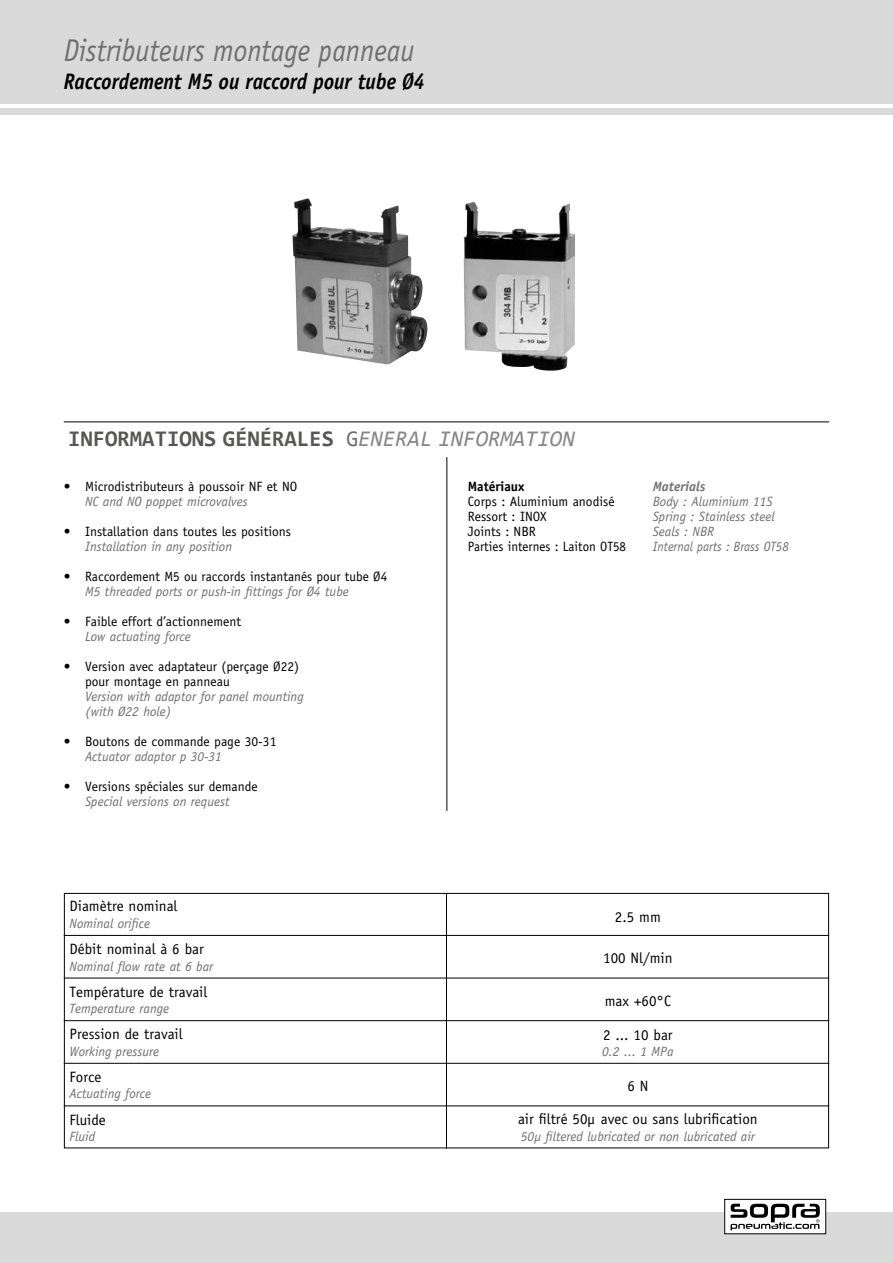
<style>
.page{position:relative;width:893px;height:1263px;background:#fff}
.page>*{position:absolute;margin:0;border:0;box-sizing:border-box;transform-origin:0 0}
.t1{font:italic 31.5px "Officina Sans";color:#706f6f;scale:.9 1}
.t2{font:700 22.5px "Consolas";color:#575756}
.t3{font:italic 700 22.5px "Officina Sans";color:#000;scale:.9 1}
.t4{font:15px "Officina Sans";color:#000}
.t5{font:italic 13.5px/15px "Officina Sans";color:#706f6f}
.t6{font:13.5px/15px "Officina Sans";color:#000}
.t7{font:700 13.5px "Officina Sans";color:#000}
.t8{font:italic 700 13.5px "Officina Sans";color:#706f6f}
.s1{font-weight:400;color:#706f6f}
.s2{font-weight:400;font-style:italic;color:#878787}
</style>
<div class="page">
<div style="left:0;top:0;width:893px;height:104px;background:#dadada"></div>
<div style="left:0;top:108px;width:893px;height:7px;background:#dadada"></div>
<hr style="left:446px;top:457px;width:1px;height:354px;background:#000">
<div style="left:0;top:1212px;width:893px;height:51px;background:#dadada"></div>
<div style="left:725px;top:1199px;width:101px;height:35px;background:#fff"></div>
<div style="left:724px;top:1199px;width:102px;height:35px;border:1px solid #000"></div>
<svg style="left:731px;top:1204px;width:89px;height:26px"></svg>
<hr style="left:64px;top:422px;width:765px;height:1px;background:#000">
<div style="left:64px;top:893px;width:765px;height:255px;border:1px solid #000"></div>
<hr style="left:446px;top:893px;width:1px;height:255px;background:#000">
<hr style="left:64px;top:1063px;width:765px;height:1px;background:#000">
<hr style="left:64px;top:1020px;width:765px;height:1px;background:#000">
<hr style="left:64px;top:978px;width:765px;height:1px;background:#000">
<hr style="left:64px;top:1105px;width:765px;height:1px;background:#000">
<hr style="left:64px;top:935px;width:765px;height:1px;background:#000">
<img style="left:292px;top:198px;width:135px;height:166px">
<img style="left:463px;top:201px;width:112px;height:170px">
<h1 class="t1" style="left:64px;top:32px;width:391px">Distributeurs montage panneau</h1>
<h2 class="t3" style="left:64px;top:68px;width:403px">Raccordement M5 ou raccord pour tube Ø4</h2>
<h2 class="t2" style="left:68px;top:425px;width:508px">INFORMATIONS GÉNÉRALES <span class="s1">G</span><span class="s2">ENERAL INFORMATION</span></h2>
<p class="t6" style="left:64px;top:479px;width:235px">• Microdistributeurs à poussoir NF et NO</p>
<p class="t5" style="left:85px;top:494px;width:164px">NC and NO poppet microvalves</p>
<p class="t6" style="left:64px;top:524px;width:229px">• Installation dans toutes les positions</p>
<p class="t5" style="left:85px;top:539px;width:149px">Installation in any position</p>
<p class="t6" style="left:64px;top:569px;width:325px">• Raccordement M5 ou raccords instantanés pour tube Ø4</p>
<p class="t5" style="left:85px;top:584px;width:265px">M5 threaded ports or push-in fittings for Ø4 tube</p>
<p class="t6" style="left:64px;top:614px;width:179px">• Faible effort d’actionnement</p>
<p class="t5" style="left:85px;top:629px;width:107px">Low actuating force</p>
<p class="t6" style="left:85px;top:659px;width:216px;text-indent:-21px">• Version avec adaptateur (perçage Ø22) pour montage en panneau</p>
<p class="t5" style="left:85px;top:689px;width:220px">Version with adaptor for panel mounting (with Ø22 hole)</p>
<p class="t6" style="left:64px;top:734px;width:214px">• Boutons de commande page 30-31</p>
<p class="t5" style="left:85px;top:749px;width:138px">Actuator adaptor p 30-31</p>
<p class="t6" style="left:64px;top:779px;width:196px">• Versions spéciales sur demande</p>
<p class="t5" style="left:85px;top:794px;width:146px">Special versions on request</p>
<p class="t7" style="left:468px;top:478px;width:58px">Matériaux</p>
<p class="t6" style="left:468px;top:494px;width:160px">Corps : Aluminium anodisé<br>Ressort : INOX<br>Joints : NBR<br>Parties internes : Laiton OT58</p>
<p class="t8" style="left:653px;top:478px;width:54px">Materials</p>
<p class="t5" style="left:653px;top:494px;width:137px">Body : Aluminium 11S<br>Spring : Stainless steel<br>Seals : NBR<br>Internal parts : Brass OT58</p>
<p class="t4" style="left:70px;top:898px;width:109px">Diamètre nominal</p>
<p class="t5" style="left:70px;top:916px;width:82px">Nominal orifice</p>
<p class="t4" style="left:70px;top:940px;width:136px">Débit nominal à 6 bar</p>
<p class="t5" style="left:70px;top:958px;width:145px">Nominal flow rate at 6 bar</p>
<p class="t4" style="left:70px;top:983px;width:139px">Température de travail</p>
<p class="t5" style="left:70px;top:1001px;width:101px">Temperature range</p>
<p class="t4" style="left:70px;top:1025px;width:115px">Pression de travail</p>
<p class="t5" style="left:70px;top:1044px;width:91px">Working pressure</p>
<p class="t4" style="left:70px;top:1068px;width:33px">Force</p>
<p class="t5" style="left:70px;top:1086px;width:83px">Actuating force</p>
<p class="t4" style="left:70px;top:1111px;width:38px">Fluide</p>
<p class="t5" style="left:70px;top:1129px;width:27px">Fluid</p>
<p class="t4" style="left:615px;top:908px;width:47px">2.5 mm</p>
<p class="t4" style="left:603px;top:949px;width:71px">100 Nl/min</p>
<p class="t4" style="left:605px;top:992px;width:68px">max +60°C</p>
<p class="t4" style="left:603px;top:1026px;width:71px">2 ... 10 bar</p>
<p class="t5" style="left:602px;top:1044px;width:73px">0.2 ... 1 MPa</p>
<p class="t4" style="left:627px;top:1077px;width:22px">6 N</p>
<p class="t4" style="left:518px;top:1110px;width:241px">air filtré 50µ avec ou sans lubrification</p>
<p class="t5" style="left:521px;top:1129px;width:236px">50µ filtered lubricated or non lubricated air</p>
</div>
